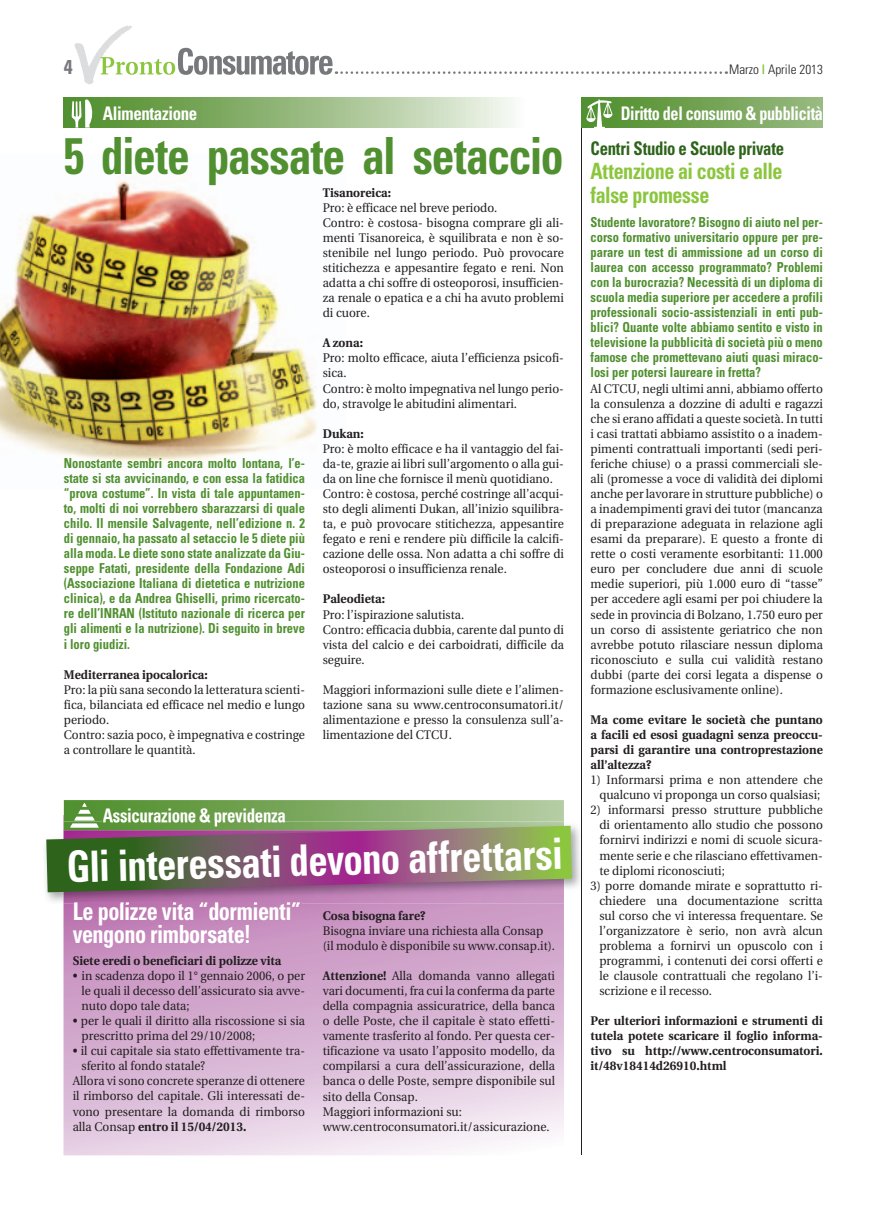
<style>
.page{position:relative;width:869px;height:1205px;background:#fff}
.page>*{position:absolute;margin:0;border:0;box-sizing:border-box;transform-origin:0 0}
.t1{font:700 condensed 51.25px "Univers";letter-spacing:-.025em;color:#509030;scale:.89 1}
.t2{font:700 condensed 43.25px "Univers";color:#fff;scale:.9 1}
.t3{font:700 condensed 25px/22.5px "Univers";letter-spacing:-.02em;color:#fff;scale:.89 1}
.t4{font:700 condensed 22.5px/23.8px "Univers";letter-spacing:-.015em;color:#8bc63e;scale:.89 1}
.t5{font:700 condensed 20px "Univers";color:#76787b}
.t6{font:700 condensed 18.75px "Univers";letter-spacing:-.02em;color:#fff;scale:.9 1}
.t7{font:700 condensed 18.75px "Univers";letter-spacing:-.02em;color:#fff;scale:.86 1}
.t8{font:700 condensed 18.75px "Univers";letter-spacing:-.015em;color:#2d631a;scale:.89 1}
.t9{font:700 condensed 13.75px/15px "Univers";color:#509030;text-align:justify;scale:.91 1}
.t10{font:300 condensed 13.12px "Univers";color:#231f20}
.t11{font:12.5px/15.1px "Utopia";color:#231f20;scale:.95 1}
.t12{font:700 12.5px/15px "Utopia";color:#231f20;text-align:justify;scale:.95 1}
.s1{font-weight:700;color:#8bc63e}
.s2{font-weight:400}
.s3{font-weight:700}
</style>
<div class="page">
<img style="left:0;top:180px;width:317px;height:281px">
<svg style="left:63px;top:904px;width:500px;height:251px;background:#d8b5d4"></svg>
<hr style="left:581px;top:97px;width:1px;height:1058px;background:#231f20">
<svg style="left:581px;top:97px;width:241px;height:31px;background:#75a457"></svg>
<svg style="left:586px;top:99px;width:26px;height:29px"></svg>
<svg style="left:74px;top:26px;width:652px;height:58px"></svg>
<div style="left:64px;top:97px;width:499px;height:31px;background:linear-gradient(to right,#43841a,#fff)"></div>
<svg style="left:72px;top:98px;width:21px;height:30px"></svg>
<img style="left:45px;top:825px;width:536px;height:79px">
<img style="left:63px;top:892px;width:500px;height:12px">
<img style="left:74px;top:902px;width:227px;height:2px">
<svg style="left:46px;top:800px;width:525px;height:92px;background:#827e6a"></svg>
<h3 class="t5" style="left:64px;top:55px;width:10px">4</h3>
<p class="t10" style="left:728px;top:62px;width:95px">Marzo <span class="s1">|</span> Aprile 2013</p>
<h3 class="t6" style="left:103px;top:102px;width:106px">Alimentazione</h3>
<h3 class="t7" style="left:620px;top:102px;width:236px">Diritto del consumo &amp; pubblicità</h3>
<h1 class="t1" style="left:64px;top:124px;width:563px">5 diete passate al setaccio</h1>
<h3 class="t8" style="left:590px;top:137px;width:219px">Centri Studio e Scuole private</h3>
<h3 class="t4" style="left:590px;top:159px;width:217px">Attenzione ai costi e alle false promesse</h3>
<p class="t12" style="left:322px;top:185px;width:73px">Tisanoreica:</p>
<p class="t11" style="left:322px;top:200px;width:255px">Pro: è efficace nel breve periodo.<br>Contro: è costosa- bisogna comprare gli ali&shy;menti Tisanoreica, è squilibrata e non è so&shy;stenibile nel lungo periodo. Può provocare stitichezza e appesantire fegato e reni. Non adatta a chi soffre di osteoporosi, insufficien&shy;za renale o epatica e a chi ha avuto problemi di cuore.</p>
<p class="t12" style="left:322px;top:336px;width:44px">A zona:</p>
<p class="t11" style="left:322px;top:351px;width:255px">Pro: molto efficace, aiuta l’efficienza psicofi&shy;sica.<br>Contro: è molto impegnativa nel lungo perio&shy;do, stravolge le abitudini alimentari.</p>
<p class="t12" style="left:322px;top:426px;width:45px">Dukan:</p>
<p class="t11" style="left:322px;top:441px;width:255px">Pro: è molto efficace e ha il vantaggio del fai&shy;da-te, grazie ai libri sull’argomento o alla gui&shy;da on line che fornisce il menù quotidiano.<br>Contro: è costosa, perché costringe all’acqui&shy;sto degli alimenti Dukan, all’inizio squilibra&shy;ta, e può provocare stitichezza, appesantire fegato e reni e rendere più difficile la calcifi&shy;cazione delle ossa. Non adatta a chi soffre di osteoporosi o insufficienza renale.</p>
<p class="t12" style="left:322px;top:592px;width:67px">Paleodieta:</p>
<p class="t11" style="left:322px;top:607px;width:255px">Pro: l’ispirazione salutista.<br>Contro: efficacia dubbia, carente dal punto di vista del calcio e dei carboidrati, difficile da seguire.</p>
<p class="t11" style="left:322px;top:682px;width:255px;text-align:justify">Maggiori informazioni sulle diete e l’alimen&shy;tazione sana su www.centroconsumatori.it/ alimentazione e presso la consulenza sull’a&shy;limentazione del CTCU.</p>
<p class="t9" style="left:590px;top:214px;width:257px">Studente lavoratore? Bisogno di aiuto nel per&shy;corso formativo universitario oppure per pre&shy;parare un test di ammissione ad un corso di laurea con accesso programmato? Problemi con la burocrazia? Necessità di un diploma di scuola media superiore per accedere a profili professionali socio-assistenziali in enti pub&shy;blici? Quante volte abbiamo sentito e visto in televisione la pubblicità di società più o meno famose che promettevano aiuti quasi miraco&shy;losi per potersi laureare in fretta?</p>
<p class="t11" style="left:590px;top:381px;width:246px;text-align:justify">Al CTCU, negli ultimi anni, abbiamo offerto la consulenza a dozzine di adulti e ragazzi che si erano affidati a queste società. In tutti i casi trattati abbiamo assistito o a inadem&shy;pimenti contrattuali importanti (sedi peri&shy;feriche chiuse) o a prassi commerciali sle&shy;ali (promesse a voce di validità dei diplomi anche per lavorare in strutture pubbliche) o a inadempimenti gravi dei tutor (mancanza di preparazione adeguata in relazione agli esami da preparare). E questo a fronte di rette o costi veramente esorbitanti: 11.000 euro per concludere due anni di scuole medie superiori, più 1.000 euro di “tasse” per accedere agli esami per poi chiudere la sede in provincia di Bolzano, 1.750 euro per un corso di assistente geriatrico che non avrebbe potuto rilasciare nessun diploma riconosciuto e sulla cui validità restano dubbi (parte dei corsi legata a dispense o formazione esclusivamente online).</p>
<p class="t12" style="left:590px;top:712px;width:246px">Ma come evitare le società che puntano a facili ed esosi guadagni senza preoccu&shy;parsi di garantire una controprestazione all’altezza?</p>
<p class="t11" style="left:590px;top:773px;width:246px;text-align:center">1) Informarsi prima e non attendere che qualcuno vi proponga un corso qualsiasi;</p>
<p class="t11" style="left:599px;top:803px;width:236px;text-align:justify;text-indent:-9px">2) informarsi presso strutture pubbliche di orientamento allo studio che possono fornirvi indirizzi e nomi di scuole sicura&shy;mente serie e che rilasciano effettivamen&shy;te diplomi riconosciuti;</p>
<p class="t11" style="left:599px;top:878px;width:237px;text-align:justify;text-indent:-9px">3) porre domande mirate e soprattutto ri&shy;chiedere una documentazione scritta sul corso che vi interessa frequentare. Se l’organizzatore è serio, non avrà alcun problema a fornirvi un opuscolo con i programmi, i contenuti dei corsi offerti e le clausole contrattuali che regolano l’i&shy;scrizione e il recesso.</p>
<p class="t12" style="left:590px;top:1013px;width:246px">Per ulteriori informazioni e strumenti di tutela potete scaricare il foglio informa&shy;tivo su http://www.centroconsumatori. it/48v18414d26910.html</p>
<p class="t9" style="left:64px;top:455px;width:266px">Nonostante sembri ancora molto lontana, l’e&shy;state si sta avvicinando, e con essa la fatidica “prova costume”. In vista di tale appuntamen&shy;to, molti di noi vorrebbero sbarazzarsi di quale chilo. Il mensile Salvagente, nell’edizione n. 2 di gennaio, ha passato al setaccio le 5 diete più alla moda. Le diete sono state analizzate da Giu&shy;seppe Fatati, presidente della Fondazione Adi (Associazione Italiana di dietetica e nutrizione clinica), e da Andrea Ghiselli, primo ricercato&shy;re dell’INRAN (Istituto nazionale di ricerca per gli alimenti e la nutrizione). Di seguito in breve i loro giudizi.</p>
<p class="t12" style="left:64px;top:667px;width:153px">Mediterranea ipocalorica:</p>
<p class="t11" style="left:64px;top:682px;width:255px">Pro: la più sana secondo la letteratura scienti&shy;fica, bilanciata ed efficace nel medio e lungo periodo.<br>Contro: sazia poco, è impegnativa e costringe a controllare le quantità.</p>
<h3 class="t6" style="left:103px;top:804px;width:205px">Assicurazione &amp; previdenza</h3>
<h2 class="t2" style="left:66px;top:842px;width:552px;rotate:-2deg">Gli interessati devono affrettarsi</h2>
<h3 class="t3" style="left:73px;top:900px;width:258px">Le polizze vita “dormienti” vengono rimborsate!</h3>
<p class="t12" style="left:73px;top:953px;width:221px">Siete eredi o beneficiari di polizze vita</p>
<p class="t11" style="left:81px;top:968px;width:237px;text-align:justify;text-indent:-9px">• in scadenza dopo il 1° gennaio 2006, o per le quali il decesso dell’assicurato sia avve&shy;nuto dopo tale data;</p>
<p class="t11" style="left:81px;top:1013px;width:236px;text-indent:-9px">• per le quali il diritto alla riscossione si sia prescritto prima del 29/10/2008;</p>
<p class="t11" style="left:73px;top:1043px;width:246px">• il cui capitale sia stato effettivamente tra-</p>
<p class="t11" style="left:81px;top:1059px;width:131px">sferito al fondo statale?</p>
<p class="t11" style="left:73px;top:1074px;width:246px">Allora vi sono concrete speranze di ottenere</p>
<p class="t11" style="left:73px;top:1089px;width:246px">il rimborso del capitale. Gli interessati de-</p>
<p class="t11" style="left:73px;top:1104px;width:246px">vono presentare la domanda di rimborso</p>
<p class="t12" style="left:73px;top:1119px;width:184px"><span class="s2">alla Consap</span> entro il 15/04/2013.</p>
<p class="t12" style="left:322px;top:908px;width:110px">Cosa bisogna fare?</p>
<p class="t11" style="left:322px;top:923px;width:246px">Bisogna inviare una richiesta alla Consap (il modulo è disponibile su www.consap.it).</p>
<p class="t11" style="left:322px;top:968px;width:246px"><span class="s3">Attenzione!</span> Alla domanda vanno allegati vari documenti, fra cui la conferma da parte della compagnia assicuratrice, della banca o delle Poste, che il capitale è stato effetti&shy;vamente trasferito al fondo. Per questa cer&shy;tificazione va usato l’apposito modello, da compilarsi a cura dell’assicurazione, della banca o delle Poste, sempre disponibile sul sito della Consap.<br>Maggiori informazioni su: www.centroconsumatori.it/assicurazione.</p>
</div>
